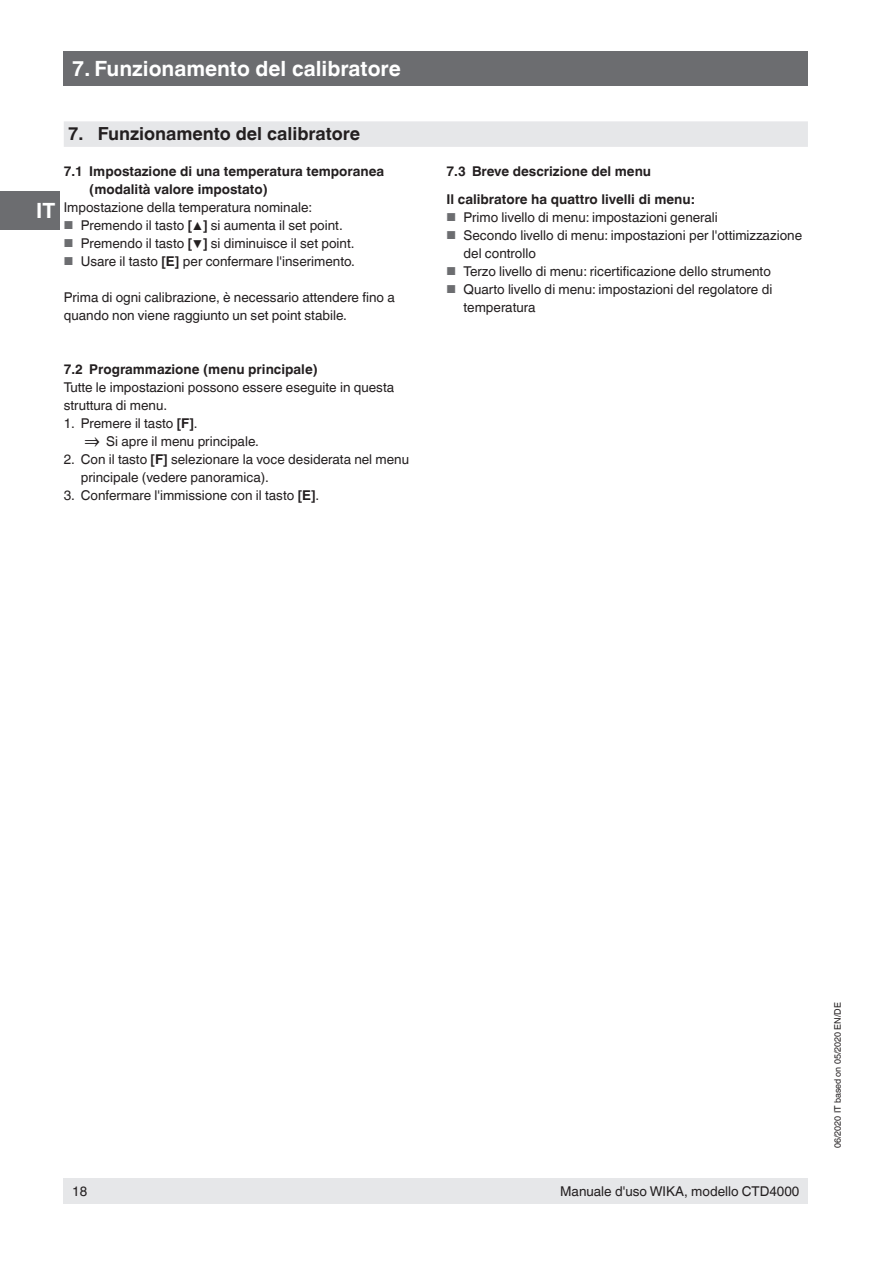
<style>
.page{position:relative;width:893px;height:1263px;background:#fff}
.page>*{position:absolute;margin:0;border:0;box-sizing:border-box;transform-origin:0 0}
.OI-Kopf{font:700 21px "Helvetica World";color:#fff}
.t1{font:700 18px "Helvetica World";color:#231f20}
.Running_text{font:13.5px/18px "Helvetica World";color:#231f20}
.Subheadline2{font:700 13.5px/18px "Helvetica World";color:#231f20}
.t2{font:9px "Helvetica World";color:#231f20}
.s1{font-size:11.55px;color:#6c6d70}
.s2{font-weight:700}
.s3{font-size:20.4px}
</style>
<div class="page">
<div style="left:64px;top:1178px;width:744px;height:25px;background:#e6e7e9"></div>
<div style="left:64px;top:51px;width:744px;height:34px;background:#6c6d70"></div>
<div style="left:0;top:191px;width:60px;height:39px;background:#6c6d70"></div>
<div style="left:64px;top:121px;width:744px;height:26px;background:#e6e7e9"></div>
<p class="OI-Kopf" style="left:72px;top:56px;width:330px">7. Funzionamento del calibratore</p>
<h1 class="OI-Kopf" style="left:36px;top:198px;width:21px">IT</h1>
<p class="t1" style="left:68px;top:124px;width:294px">7. Funzionamento del calibratore</p>
<p class="Subheadline2" style="left:89px;top:162px;width:296px;text-indent:-26px">7.1 Impostazione di una temperatura temporanea (modalità valore impostato)</p>
<p class="Running_text" style="left:64px;top:198px;width:250px">Impostazione della temperatura nominale:</p>
<p class="Running_text" style="left:64px;top:216px;width:280px"><span class="s1">■</span> Premendo il tasto <span class="s2">[▲]</span> si aumenta il set point.</p>
<p class="Running_text" style="left:64px;top:234px;width:292px"><span class="s1">■</span> Premendo il tasto <span class="s2">[▼]</span> si diminuisce il set point.</p>
<p class="Running_text" style="left:64px;top:252px;width:293px"><span class="s1">■</span> Usare il tasto <span class="s2">[E]</span> per confermare l'inserimento.</p>
<p class="Running_text" style="left:64px;top:288px;width:333px">Prima di ogni calibrazione, è necessario attendere fino a quando non viene raggiunto un set point stabile.</p>
<p class="Subheadline2" style="left:64px;top:360px;width:256px">7.2 Programmazione (menu principale)</p>
<p class="Running_text" style="left:64px;top:378px;width:332px">Tutte le impostazioni possono essere eseguite in questa struttura di menu.</p>
<p class="Running_text" style="left:64px;top:414px;width:135px">1. Premere il tasto <span class="s2">[F]</span>.</p>
<p class="Running_text" style="left:85px;top:432px;width:176px"><span class="s3">⇒</span> Si apre il menu principale.</p>
<p class="Running_text" style="left:81px;top:450px;width:330px;text-indent:-17px">2. Con il tasto <span class="s2">[F]</span> selezionare la voce desiderata nel menu principale (vedere panoramica).</p>
<p class="Running_text" style="left:64px;top:486px;width:257px">3. Confermare l'immissione con il tasto <span class="s2">[E]</span>.</p>
<p class="Subheadline2" style="left:446px;top:162px;width:206px">7.3 Breve descrizione del menu</p>
<p class="Subheadline2" style="left:446px;top:190px;width:249px">Il calibratore ha quattro livelli di menu:</p>
<p class="Running_text" style="left:446px;top:208px;width:273px"><span class="s1">■</span> Primo livello di menu: impostazioni generali</p>
<p class="Running_text" style="left:463px;top:226px;width:340px;text-indent:-17px"><span class="s1">■</span> Secondo livello di menu: impostazioni per l'ottimizzazione del controllo</p>
<p class="Running_text" style="left:446px;top:262px;width:326px"><span class="s1">■</span> Terzo livello di menu: ricertificazione dello strumento</p>
<p class="Running_text" style="left:463px;top:280px;width:310px;text-indent:-17px"><span class="s1">■</span> Quarto livello di menu: impostazioni del regolatore di temperatura</p>
<p class="Running_text" style="left:72px;top:1182px;width:17px">18</p>
<p class="Running_text" style="left:560px;top:1182px;width:241px">Manuale d'uso WIKA, modello CTD4000</p>
<p class="t2" style="left:832px;top:1148px;width:147px;rotate:-90deg">06/2020 IT based on 05/2020 EN/DE</p>
</div>
